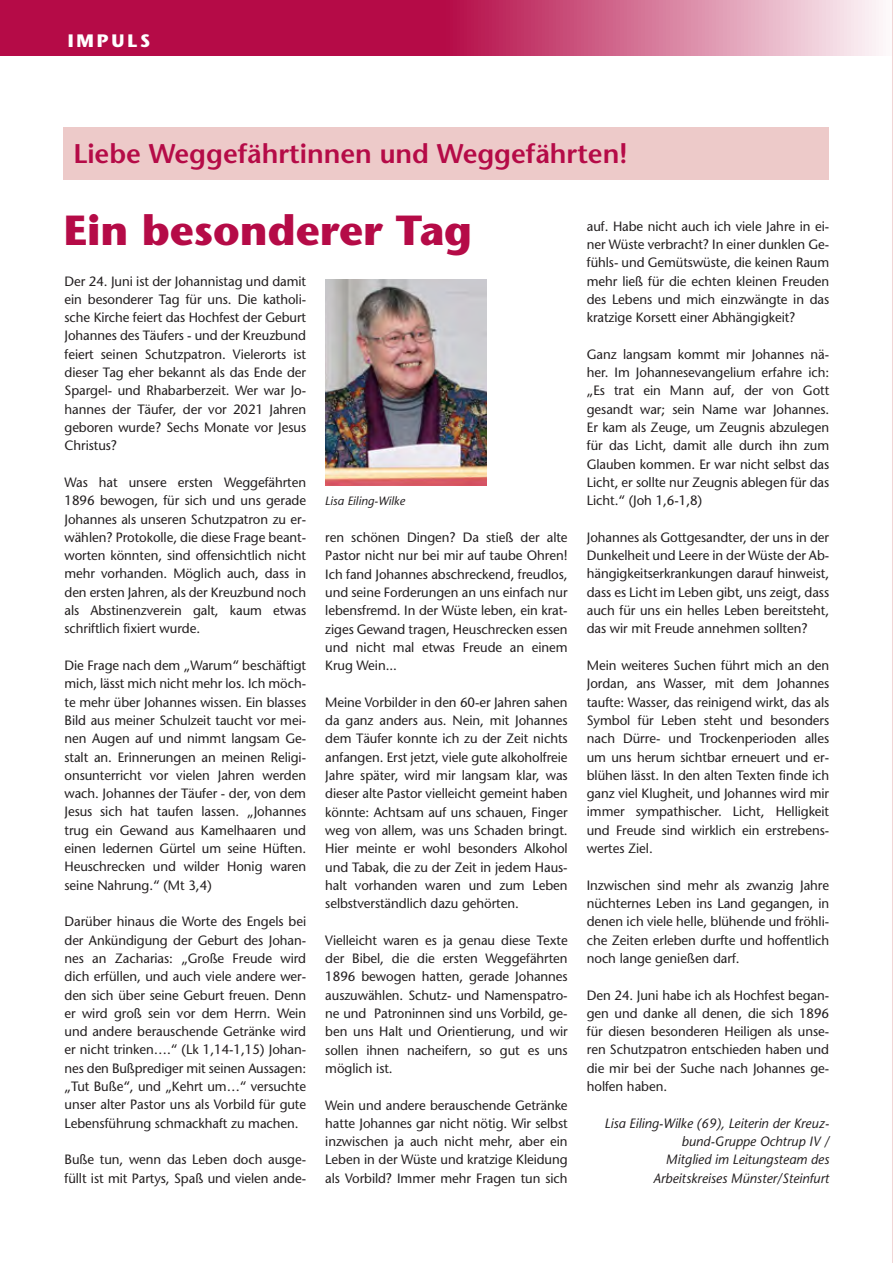
<style>
.page{position:relative;width:893px;height:1263px;background:#fff}
.page>*{position:absolute;margin:0;border:0;box-sizing:border-box;transform-origin:0 0}
._01_Headline{font:700 42px "ITC Stone Sans Pro";color:#b50b47}
._04_Grundschrift_ohn{font:600 27px "Stone Sans Std";color:#b50b47}
.t1{font:700 18px "ITC Stone Sans Pro";letter-spacing:.16em;color:#fff}
._04_Grundschrift_ohn-2{font:500 13.5px/18.3px "Stone Sans Std";letter-spacing:-.005em;color:#231f20;text-align:justify}
._06_Quelle{font:italic 500 13.5px/18.3px "Stone Sans Std";color:#231f20;text-align:right}
._05_Bildunterschrift{font:italic 500 12px "Stone Sans Std";color:#231f20}
</style>
<div class="page">
<div style="left:64px;top:128px;width:765px;height:52px;background:#edcac9"></div>
<svg style="left:0;top:0;width:893px;height:56px;background:#c74774"></svg>
<img style="left:325px;top:280px;width:161px;height:206px">
<p class="t1" style="left:68px;top:30px;width:84px">IMPULS</p>
<p class="_04_Grundschrift_ohn" style="left:73px;top:137px;width:556px">Liebe Weggefährtinnen und Weggefährten!</p>
<p class="_01_Headline" style="left:64px;top:205px;width:410px">Ein besonderer Tag</p>
<p class="_04_Grundschrift_ohn-2" style="left:587px;top:217px;width:244px">auf. Habe nicht auch ich viele Jahre in ei&shy;ner Wüste verbracht? In einer dunklen Ge&shy;fühls- und Gemütswüste, die keinen Raum mehr ließ für die echten kleinen Freuden des Lebens und mich einzwängte in das kratzige Korsett einer Abhängigkeit?</p>
<p class="_04_Grundschrift_ohn-2" style="left:587px;top:345px;width:244px">Ganz langsam kommt mir Johannes nä&shy;her. Im Johannesevangelium erfahre ich: „Es trat ein Mann auf, der von Gott gesandt war; sein Name war Johannes.<br>Er kam als Zeuge, um Zeugnis abzulegen für das Licht, damit alle durch ihn zum Glauben kommen. Er war nicht selbst das Licht, er sollte nur Zeugnis ablegen für das Licht.“ (Joh 1,6-1,8)</p>
<p class="_04_Grundschrift_ohn-2" style="left:587px;top:528px;width:244px">Johannes als Gottgesandter, der uns in der Dunkelheit und Leere in der Wüste der Ab&shy;hängigkeitserkrankungen darauf hinweist, dass es Licht im Leben gibt, uns zeigt, dass auch für uns ein helles Leben bereitsteht, das wir mit Freude annehmen sollten?</p>
<p class="_04_Grundschrift_ohn-2" style="left:587px;top:656px;width:244px">Mein weiteres Suchen führt mich an den Jordan, ans Wasser, mit dem Johannes taufte: Wasser, das reinigend wirkt, das als Symbol für Leben steht und besonders nach Dürre- und Trockenperioden alles um uns herum sichtbar erneuert und er&shy;blühen lässt. In den alten Texten finde ich ganz viel Klugheit, und Johannes wird mir immer sympathischer. Licht, Helligkeit und Freude sind wirklich ein erstrebens&shy;wertes Ziel.</p>
<p class="_04_Grundschrift_ohn-2" style="left:587px;top:876px;width:244px">Inzwischen sind mehr als zwanzig Jahre nüchternes Leben ins Land gegangen, in denen ich viele helle, blühende und fröhli&shy;che Zeiten erleben durfte und hoffentlich noch lange genießen darf.</p>
<p class="_04_Grundschrift_ohn-2" style="left:587px;top:986px;width:244px">Den 24. Juni habe ich als Hochfest began&shy;gen und danke all denen, die sich 1896 für diesen besonderen Heiligen als unse&shy;ren Schutzpatron entschieden haben und die mir bei der Suche nach Johannes ge&shy;holfen haben.</p>
<p class="_06_Quelle" style="left:604px;top:1114px;width:226px">Lisa Eiling-Wilke (69), Leiterin der Kreuz&shy;bund-Gruppe Ochtrup IV /<br>Mitglied im Leitungsteam des Arbeitskreises Münster/Steinfurt</p>
<p class="_04_Grundschrift_ohn-2" style="left:65px;top:272px;width:243px">Der 24. Juni ist der Johannistag und damit ein besonderer Tag für uns. Die katholi&shy;sche Kirche feiert das Hochfest der Geburt Johannes des Täufers - und der Kreuzbund feiert seinen Schutzpatron. Vielerorts ist dieser Tag eher bekannt als das Ende der Spargel- und Rhabarberzeit. Wer war Jo&shy;hannes der Täufer, der vor 2021 Jahren geboren wurde? Sechs Monate vor Jesus Christus?</p>
<p class="_04_Grundschrift_ohn-2" style="left:65px;top:473px;width:243px">Was hat unsere ersten Weggefährten 1896 bewogen, für sich und uns gerade Johannes als unseren Schutzpatron zu er&shy;wählen? Protokolle, die diese Frage beant&shy;worten könnten, sind offensichtlich nicht mehr vorhanden. Möglich auch, dass in den ersten Jahren, als der Kreuzbund noch als Abstinenzverein galt, kaum etwas schriftlich fixiert wurde.</p>
<p class="_04_Grundschrift_ohn-2" style="left:65px;top:656px;width:243px">Die Frage nach dem „Warum“ beschäftigt mich, lässt mich nicht mehr los. Ich möch&shy;te mehr über Johannes wissen. Ein blasses Bild aus meiner Schulzeit taucht vor mei&shy;nen Augen auf und nimmt langsam Ge&shy;stalt an. Erinnerungen an meinen Religi&shy;onsunterricht vor vielen Jahren werden wach. Johannes der Täufer - der, von dem Jesus sich hat taufen lassen. „Johannes trug ein Gewand aus Kamelhaaren und einen ledernen Gürtel um seine Hüften.<br>Heuschrecken und wilder Honig waren seine Nahrung.“ (Mt 3,4)</p>
<p class="_04_Grundschrift_ohn-2" style="left:65px;top:912px;width:243px">Darüber hinaus die Worte des Engels bei der Ankündigung der Geburt des Johan&shy;nes an Zacharias: „Große Freude wird dich erfüllen, und auch viele andere wer&shy;den sich über seine Geburt freuen. Denn er wird groß sein vor dem Herrn. Wein und andere berauschende Getränke wird er nicht trinken….“ (Lk 1,14-1,15) Johan&shy;nes den Bußprediger mit seinen Aussagen: „Tut Buße“, und „Kehrt um…“ versuchte unser alter Pastor uns als Vorbild für gute Lebensführung schmackhaft zu machen.</p>
<p class="_04_Grundschrift_ohn-2" style="left:65px;top:1150px;width:243px">Buße tun, wenn das Leben doch ausge&shy;füllt ist mit Partys, Spaß und vielen ande-</p>
<p class="_05_Bildunterschrift" style="left:325px;top:494px;width:82px">Lisa Eiling-Wilke</p>
<p class="_04_Grundschrift_ohn-2" style="left:325px;top:528px;width:244px">ren schönen Dingen? Da stieß der alte Pastor nicht nur bei mir auf taube Ohren!<br>Ich fand Johannes abschreckend, freudlos, und seine Forderungen an uns einfach nur lebensfremd. In der Wüste leben, ein krat&shy;ziges Gewand tragen, Heuschrecken essen und nicht mal etwas Freude an einem Krug Wein...</p>
<p class="_04_Grundschrift_ohn-2" style="left:325px;top:693px;width:244px">Meine Vorbilder in den 60-er Jahren sahen da ganz anders aus. Nein, mit Johannes dem Täufer konnte ich zu der Zeit nichts anfangen. Erst jetzt, viele gute alkoholfreie Jahre später, wird mir langsam klar, was dieser alte Pastor vielleicht gemeint haben könnte: Achtsam auf uns schauen, Finger weg von allem, was uns Schaden bringt.<br>Hier meinte er wohl besonders Alkohol und Tabak, die zu der Zeit in jedem Haus&shy;halt vorhanden waren und zum Leben selbstverständlich dazu gehörten.</p>
<p class="_04_Grundschrift_ohn-2" style="left:325px;top:931px;width:244px">Vielleicht waren es ja genau diese Texte der Bibel, die die ersten Weggefährten 1896 bewogen hatten, gerade Johannes auszuwählen. Schutz- und Namenspatro&shy;ne und Patroninnen sind uns Vorbild, ge&shy;ben uns Halt und Orientierung, und wir sollen ihnen nacheifern, so gut es uns möglich ist.</p>
<p class="_04_Grundschrift_ohn-2" style="left:325px;top:1096px;width:244px">Wein und andere berauschende Getränke hatte Johannes gar nicht nötig. Wir selbst inzwischen ja auch nicht mehr, aber ein Leben in der Wüste und kratzige Kleidung als Vorbild? Immer mehr Fragen tun sich</p>
</div>
